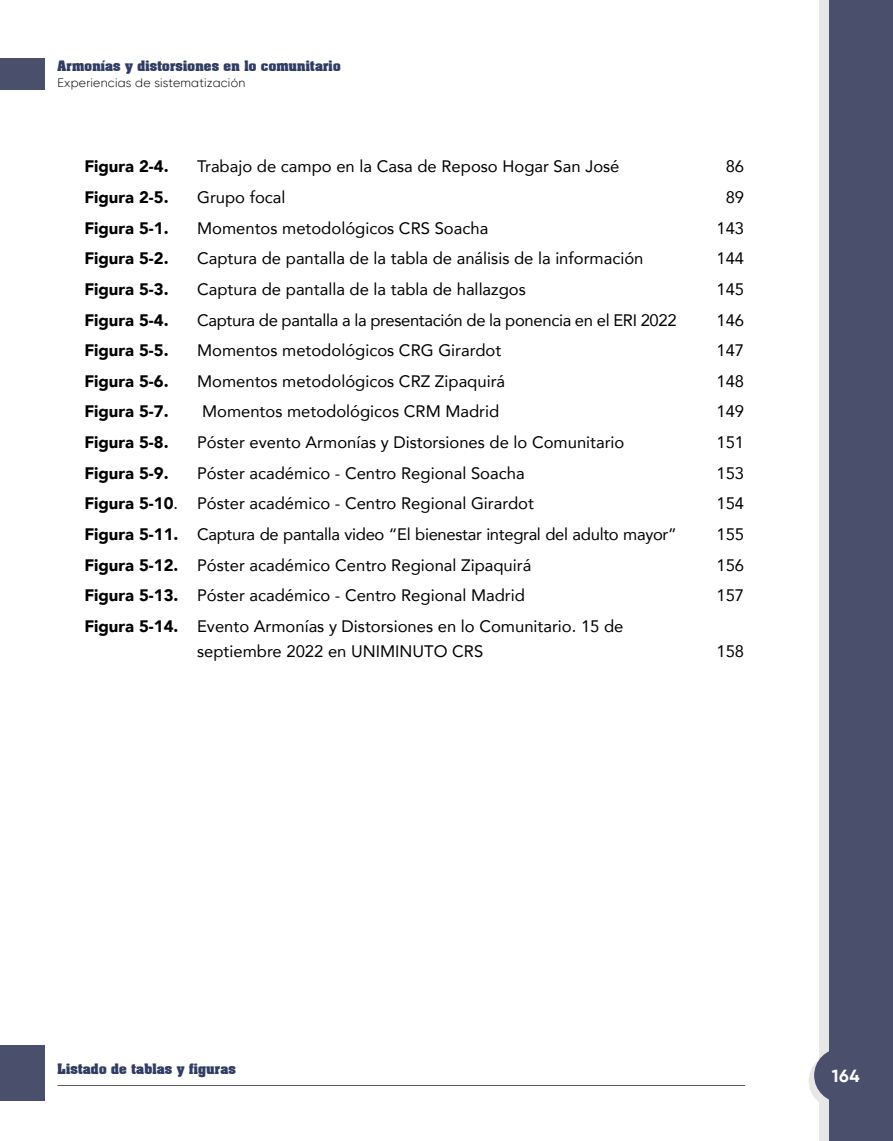
<style>
.page{position:relative;width:893px;height:1141px;background:#fff}
.page>*{position:absolute;margin:0;border:0;box-sizing:border-box;transform-origin:0 0}
.t1{font:700 17.5px "Gilroy";color:#fff}
.t2{font:16.62px/24.8px "Avenir";color:#000}
.t3{font:16.62px "Avenir";letter-spacing:-.02em;color:#000}
.t4{font:900 16.62px "Avenir";color:#000}
.t5{font:700 12.25px "Aardvark";letter-spacing:.02em;color:#303c63}
.t6{font:300 12.25px "Gilroy";letter-spacing:.02em;color:#000}
.s1{font-weight:900}
</style>
<div class="page">
<div style="left:809px;top:1054px;width:54px;height:54px;background:#e7e7e7;border-radius:50%"></div>
<div style="left:819px;top:0;width:44px;height:1141px;background:#e7e7e7"></div>
<div style="left:829px;top:0;width:64px;height:1141px;background:#4a4f6b"></div>
<div style="left:814px;top:1048px;width:54px;height:54px;background:#4a4f6b;border-radius:50%"></div>
<div style="left:0;top:59px;width:45px;height:31px;background:#4a4f6b"></div>
<div style="left:0;top:1045px;width:45px;height:56px;background:#4a4f6b"></div>
<hr style="left:58px;top:1085px;width:687px;height:1px;background:#575756">
<p class="t5" style="left:58px;top:55px;width:284px">Armonías y distorsiones en lo comunitario</p>
<p class="t6" style="left:58px;top:76px;width:189px">Experiencias de sistematización</p>
<p class="t4" style="left:84px;top:152px;width:86px">Figura 2-4.</p>
<p class="t2" style="left:197px;top:154px;width:424px">Trabajo de campo en la Casa de Reposo Hogar San José</p>
<p class="t2" style="left:726px;top:154px;width:20px">86</p>
<p class="t4" style="left:84px;top:183px;width:86px">Figura 2-5.</p>
<p class="t2" style="left:197px;top:184px;width:90px">Grupo focal</p>
<p class="t2" style="left:726px;top:184px;width:20px">89</p>
<p class="t4" style="left:84px;top:214px;width:86px">Figura 5-1.</p>
<p class="t2" style="left:197px;top:215px;width:293px">Momentos metodológicos CRS Soacha</p>
<p class="t2" style="left:716px;top:215px;width:29px">143</p>
<p class="t4" style="left:84px;top:244px;width:86px">Figura 5-2.</p>
<p class="t2" style="left:197px;top:246px;width:448px">Captura de pantalla de la tabla de análisis de la información</p>
<p class="t2" style="left:716px;top:246px;width:29px">144</p>
<p class="t4" style="left:84px;top:275px;width:86px">Figura 5-3.</p>
<p class="t2" style="left:197px;top:276px;width:330px">Captura de pantalla de la tabla de hallazgos</p>
<p class="t2" style="left:716px;top:276px;width:29px">145</p>
<p class="t4" style="left:84px;top:306px;width:86px">Figura 5-4.</p>
<p class="t3" style="left:197px;top:306px;width:481px">Captura de pantalla a la presentación de la ponencia en el ERI 2022</p>
<p class="t2" style="left:716px;top:307px;width:29px">146</p>
<p class="t4" style="left:84px;top:336px;width:86px">Figura 5-5.</p>
<p class="t2" style="left:197px;top:338px;width:306px">Momentos metodológicos CRG Girardot</p>
<p class="t2" style="left:716px;top:338px;width:29px">147</p>
<p class="t4" style="left:84px;top:367px;width:86px">Figura 5-6.</p>
<p class="t2" style="left:197px;top:368px;width:310px">Momentos metodológicos CRZ Zipaquirá</p>
<p class="t2" style="left:716px;top:368px;width:29px">148</p>
<p class="t4" style="left:84px;top:397px;width:86px">Figura 5-7.</p>
<p class="t2" style="left:202px;top:399px;width:299px">Momentos metodológicos CRM Madrid</p>
<p class="t2" style="left:716px;top:399px;width:29px">149</p>
<p class="t4" style="left:84px;top:428px;width:86px">Figura 5-8.</p>
<p class="t2" style="left:197px;top:429px;width:429px">Póster evento Armonías y Distorsiones de lo Comunitario</p>
<p class="t2" style="left:716px;top:429px;width:29px">151</p>
<p class="t4" style="left:84px;top:459px;width:86px">Figura 5-9.</p>
<p class="t2" style="left:197px;top:460px;width:329px">Póster académico - Centro Regional Soacha</p>
<p class="t2" style="left:716px;top:460px;width:29px">153</p>
<p class="t2" style="left:84px;top:491px;width:451px"><span class="s1">Figura 5-10</span>. Póster académico - Centro Regional Girardot</p>
<p class="t2" style="left:716px;top:491px;width:29px">154</p>
<p class="t3" style="left:84px;top:521px;width:594px"><span class="s1">Figura 5-11.</span> Captura de pantalla video “El bienestar integral del adulto mayor”</p>
<p class="t2" style="left:716px;top:521px;width:29px">155</p>
<p class="t2" style="left:84px;top:552px;width:448px"><span class="s1">Figura 5-12.</span> Póster académico Centro Regional Zipaquirá</p>
<p class="t2" style="left:716px;top:552px;width:29px">156</p>
<p class="t2" style="left:84px;top:582px;width:442px"><span class="s1">Figura 5-13.</span> Póster académico - Centro Regional Madrid</p>
<p class="t2" style="left:716px;top:582px;width:29px">157</p>
<p class="t2" style="left:197px;top:613px;width:428px;text-indent:-113px"><span class="s1">Figura 5-14.</span> Evento Armonías y Distorsiones en lo Comunitario. 15 de septiembre 2022 en UNIMINUTO CRS</p>
<p class="t2" style="left:716px;top:638px;width:29px">158</p>
<p class="t5" style="left:58px;top:1058px;width:180px">Listado de tablas y figuras</p>
<p class="t1" style="left:832px;top:1065px;width:29px">164</p>
</div>
